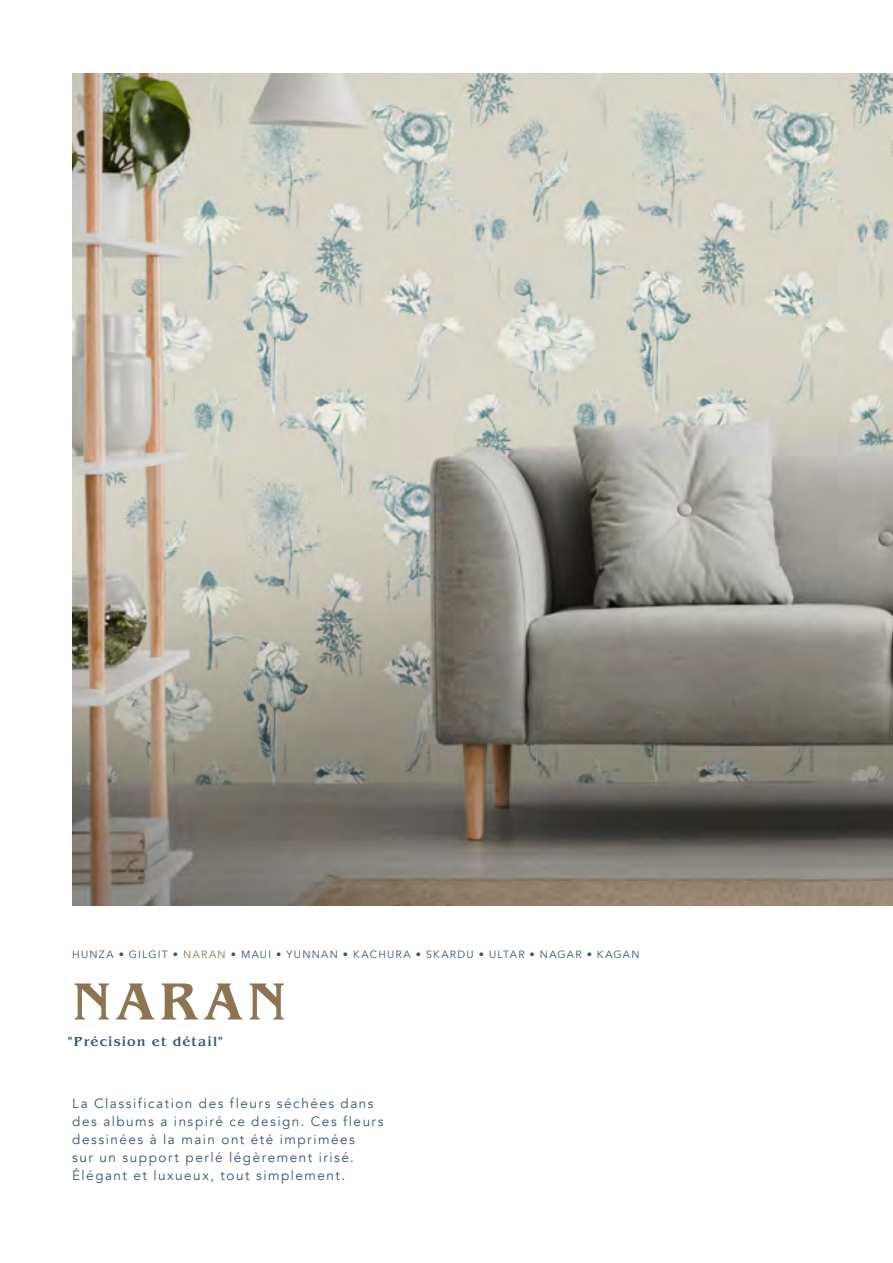
<style>
.page{position:relative;width:893px;height:1263px;background:#fff}
.page>*{position:absolute;margin:0;border:0;box-sizing:border-box;transform-origin:0 0}
.t1{font:500 54px "Benguiat";letter-spacing:.09em;color:#8c7550}
.Texte_courant_drapea{font:13.5px/18px "Avenir";letter-spacing:.11em;color:#36537c}
.t2{font:500 13.5px "Benguiat";letter-spacing:.085em;color:#36537c}
.t3{font:10.5px "Avenir";letter-spacing:.12em;color:#36537c}
.s1{color:#8c7550}
</style>
<div class="page">
<img style="left:72px;top:74px;width:821px;height:832px">
<p class="t3" style="left:72px;top:948px;width:569px">HUNZA • GILGIT • <span class="s1">NARAN</span> • MAUI • YUNNAN • KACHURA • SKARDU • ULTAR • NAGAR • KAGAN</p>
<p class="t1" style="left:72px;top:971px;width:215px">NARAN</p>
<p class="t2" style="left:68px;top:1034px;width:157px">"Précision et détail"</p>
<p class="Texte_courant_drapea" style="left:72px;top:1094px;width:313px">La Classification des fleurs séchées dans des albums a inspiré ce design. Ces fleurs dessinées à la main ont été imprimées<br>sur un support perlé légèrement irisé.<br>Élégant et luxueux, tout simplement.</p>
</div>
